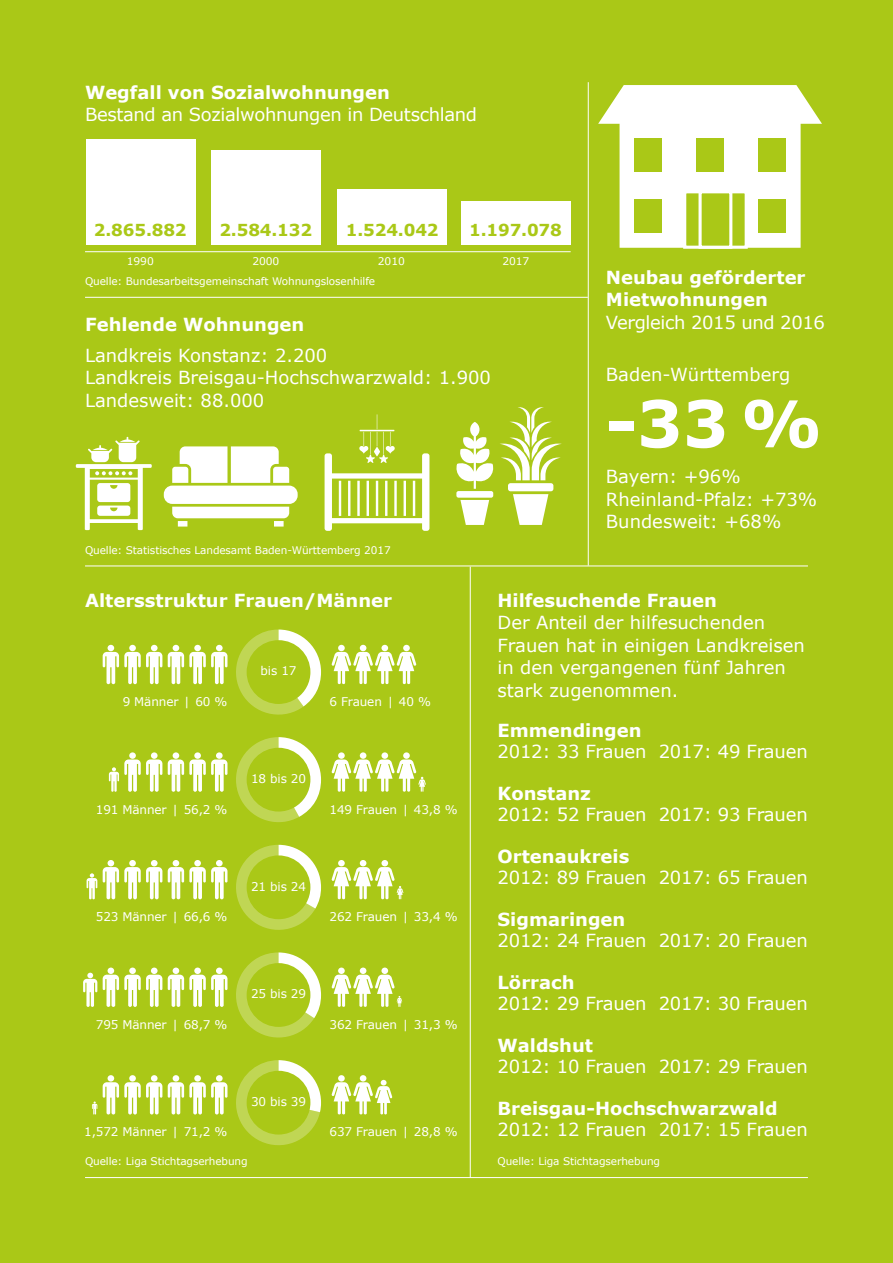
<style>
.page{position:relative;width:893px;height:1263px;background:#aac817}
.page>*{position:absolute;margin:0;border:0;box-sizing:border-box;transform-origin:0 0}
.t1{font:700 64.5px "Verdana";color:#fff}
.t2{font:18px/22.5px "Verdana";letter-spacing:-.01em;color:#fff}
.t3{font:700 18px/22.5px "Verdana";color:#fff}
.t4{font:700 16.5px "Verdana";letter-spacing:-.01em;color:#aac817}
.t5{font:12px "Verdana";letter-spacing:-.01em;color:#fff}
.t6{font:10.5px "Verdana";letter-spacing:-.01em;color:#fff}
</style>
<div class="page">
<hr style="left:85px;top:566px;width:723px;height:1px;background:#fff">
<hr style="left:85px;top:297px;width:503px;height:1px;background:#fff">
<hr style="left:588px;top:82px;width:1px;height:484px;background:#fff">
<hr style="left:470px;top:567px;width:1px;height:611px;background:#fff">
<hr style="left:85px;top:1177px;width:723px;height:1px;background:#fff">
<svg style="left:164px;top:446px;width:134px;height:80px"></svg>
<svg style="left:456px;top:407px;width:106px;height:118px"></svg>
<svg style="left:325px;top:414px;width:104px;height:117px"></svg>
<svg style="left:76px;top:437px;width:76px;height:93px"></svg>
<svg style="left:598px;top:85px;width:224px;height:163px"></svg>
<div style="left:634px;top:138px;width:28px;height:34px;background:#aac817"></div>
<div style="left:696px;top:138px;width:28px;height:34px;background:#aac817"></div>
<div style="left:683px;top:190px;width:65px;height:59px;background:#aac817;border:3px solid #fff"></div>
<div style="left:698px;top:190px;width:34px;height:59px;background:#aac817;border:3px solid #fff"></div>
<div style="left:758px;top:138px;width:28px;height:34px;background:#aac817"></div>
<div style="left:634px;top:199px;width:28px;height:34px;background:#aac817"></div>
<div style="left:758px;top:199px;width:28px;height:34px;background:#aac817"></div>
<hr style="left:85px;top:251px;width:486px;height:1px;background:#fff">
<div style="left:86px;top:140px;width:109px;height:105px;background:#fff"></div>
<div style="left:212px;top:150px;width:109px;height:95px;background:#fff"></div>
<div style="left:337px;top:189px;width:109px;height:56px;background:#fff"></div>
<div style="left:462px;top:201px;width:109px;height:44px;background:#fff"></div>
<svg style="left:331px;top:1075px;width:62px;height:40px"></svg>
<svg style="left:331px;top:645px;width:86px;height:40px"></svg>
<svg style="left:331px;top:752px;width:95px;height:40px"></svg>
<svg style="left:331px;top:860px;width:73px;height:40px"></svg>
<svg style="left:331px;top:967px;width:71px;height:40px"></svg>
<svg style="left:168px;top:645px;width:59px;height:39px"></svg>
<svg style="left:168px;top:752px;width:59px;height:40px"></svg>
<svg style="left:168px;top:860px;width:59px;height:39px"></svg>
<svg style="left:168px;top:967px;width:59px;height:40px"></svg>
<svg style="left:168px;top:1075px;width:59px;height:39px"></svg>
<svg style="left:103px;top:645px;width:59px;height:39px"></svg>
<svg style="left:109px;top:752px;width:53px;height:40px"></svg>
<svg style="left:103px;top:860px;width:59px;height:39px"></svg>
<svg style="left:87px;top:873px;width:10px;height:26px"></svg>
<svg style="left:103px;top:967px;width:59px;height:40px"></svg>
<svg style="left:83px;top:973px;width:14px;height:34px"></svg>
<svg style="left:103px;top:1075px;width:59px;height:39px"></svg>
<svg style="left:92px;top:1101px;width:5px;height:13px"></svg>
<svg style="left:236px;top:737px;width:85px;height:85px"></svg>
<svg style="left:236px;top:845px;width:85px;height:85px"></svg>
<svg style="left:236px;top:952px;width:85px;height:86px"></svg>
<svg style="left:236px;top:1060px;width:85px;height:86px"></svg>
<svg style="left:236px;top:629px;width:85px;height:86px"></svg>
<p class="t3" style="left:85px;top:81px;width:306px">Wegfall von Sozialwohnungen</p>
<p class="t2" style="left:85px;top:103px;width:393px">Bestand an Sozialwohnungen in Deutschland</p>
<p class="t4" style="left:94px;top:218px;width:94px">2.865.882</p>
<p class="t4" style="left:219px;top:218px;width:94px">2.584.132</p>
<p class="t4" style="left:346px;top:218px;width:94px">1.524.042</p>
<p class="t4" style="left:469px;top:218px;width:94px">1.197.078</p>
<p class="t6" style="left:127px;top:254px;width:28px">1990</p>
<p class="t6" style="left:252px;top:254px;width:28px">2000</p>
<p class="t6" style="left:378px;top:254px;width:28px">2010</p>
<p class="t6" style="left:502px;top:254px;width:28px">2017</p>
<p class="t6" style="left:85px;top:274px;width:292px">Quelle: Bundesarbeitsgemeinschaft Wohnungslosenhilfe</p>
<p class="t3" style="left:85px;top:312px;width:221px">Fehlende Wohnungen</p>
<p class="t2" style="left:85px;top:344px;width:407px">Landkreis Konstanz: 2.200<br>Landkreis Breisgau-Hochschwarzwald: 1.900<br>Landesweit: 88.000</p>
<p class="t6" style="left:85px;top:543px;width:307px">Quelle: Statistisches Landesamt Baden-Württemberg 2017</p>
<p class="t3" style="left:606px;top:266px;width:201px">Neubau geförderter<br>Mietwohnungen</p>
<p class="t2" style="left:606px;top:311px;width:221px">Vergleich 2015 und 2016</p>
<p class="t2" style="left:606px;top:363px;width:186px">Baden-Württemberg</p>
<h1 class="t1" style="left:606px;top:378px;width:218px">-33 %</h1>
<p class="t2" style="left:606px;top:465px;width:213px">Bayern: +96%<br>Rheinland-Pfalz: +73%<br>Bundesweit: +68%</p>
<p class="t3" style="left:85px;top:589px;width:309px">Altersstruktur Frauen/Männer</p>
<p class="t3" style="left:497px;top:589px;width:221px">Hilfesuchende Frauen</p>
<p class="t2" style="left:497px;top:611px;width:309px">Der Anteil der hilfesuchenden<br>Frauen hat in einigen Landkreisen in den vergangenen fünf Jahren stark zugenommen.</p>
<p class="t5" style="left:261px;top:663px;width:37px">bis 17</p>
<p class="t5" style="left:123px;top:693px;width:106px">9 Männer | 60 %</p>
<p class="t5" style="left:330px;top:693px;width:103px">6 Frauen | 40 %</p>
<p class="t5" style="left:251px;top:770px;width:57px">18 bis 20</p>
<p class="t5" style="left:96px;top:801px;width:133px">191 Männer | 56,2 %</p>
<p class="t5" style="left:330px;top:801px;width:130px">149 Frauen | 43,8 %</p>
<p class="t5" style="left:251px;top:878px;width:57px">21 bis 24</p>
<p class="t5" style="left:96px;top:909px;width:133px">523 Männer | 66,6 %</p>
<p class="t5" style="left:330px;top:909px;width:130px">262 Frauen | 33,4 %</p>
<p class="t5" style="left:251px;top:985px;width:57px">25 bis 29</p>
<p class="t5" style="left:96px;top:1016px;width:133px">795 Männer | 68,7 %</p>
<p class="t5" style="left:330px;top:1016px;width:130px">362 Frauen | 31,3 %</p>
<p class="t5" style="left:251px;top:1093px;width:57px">30 bis 39</p>
<p class="t5" style="left:84px;top:1124px;width:145px">1,572 Männer | 71,2 %</p>
<p class="t5" style="left:330px;top:1124px;width:130px">637 Frauen | 28,8 %</p>
<p class="t3" style="left:497px;top:718px;width:146px">Emmendingen</p>
<p class="t2" style="left:497px;top:740px;width:312px">2012: 33 Frauen 2017: 49 Frauen</p>
<p class="t3" style="left:497px;top:781px;width:95px">Konstanz</p>
<p class="t2" style="left:497px;top:803px;width:312px">2012: 52 Frauen 2017: 93 Frauen</p>
<p class="t3" style="left:497px;top:844px;width:133px">Ortenaukreis</p>
<p class="t2" style="left:497px;top:866px;width:312px">2012: 89 Frauen 2017: 65 Frauen</p>
<p class="t3" style="left:497px;top:907px;width:129px">Sigmaringen</p>
<p class="t2" style="left:497px;top:929px;width:312px">2012: 24 Frauen 2017: 20 Frauen</p>
<p class="t3" style="left:497px;top:970px;width:79px">Lörrach</p>
<p class="t2" style="left:497px;top:992px;width:312px">2012: 29 Frauen 2017: 30 Frauen</p>
<p class="t3" style="left:497px;top:1033px;width:97px">Waldshut</p>
<p class="t2" style="left:497px;top:1055px;width:312px">2012: 10 Frauen 2017: 29 Frauen</p>
<p class="t3" style="left:497px;top:1096px;width:282px">Breisgau-Hochschwarzwald</p>
<p class="t2" style="left:497px;top:1118px;width:312px">2012: 12 Frauen 2017: 15 Frauen</p>
<p class="t6" style="left:85px;top:1154px;width:164px">Quelle: Liga Stichtagserhebung</p>
<p class="t6" style="left:497px;top:1154px;width:164px">Quelle: Liga Stichtagserhebung</p>
</div>
